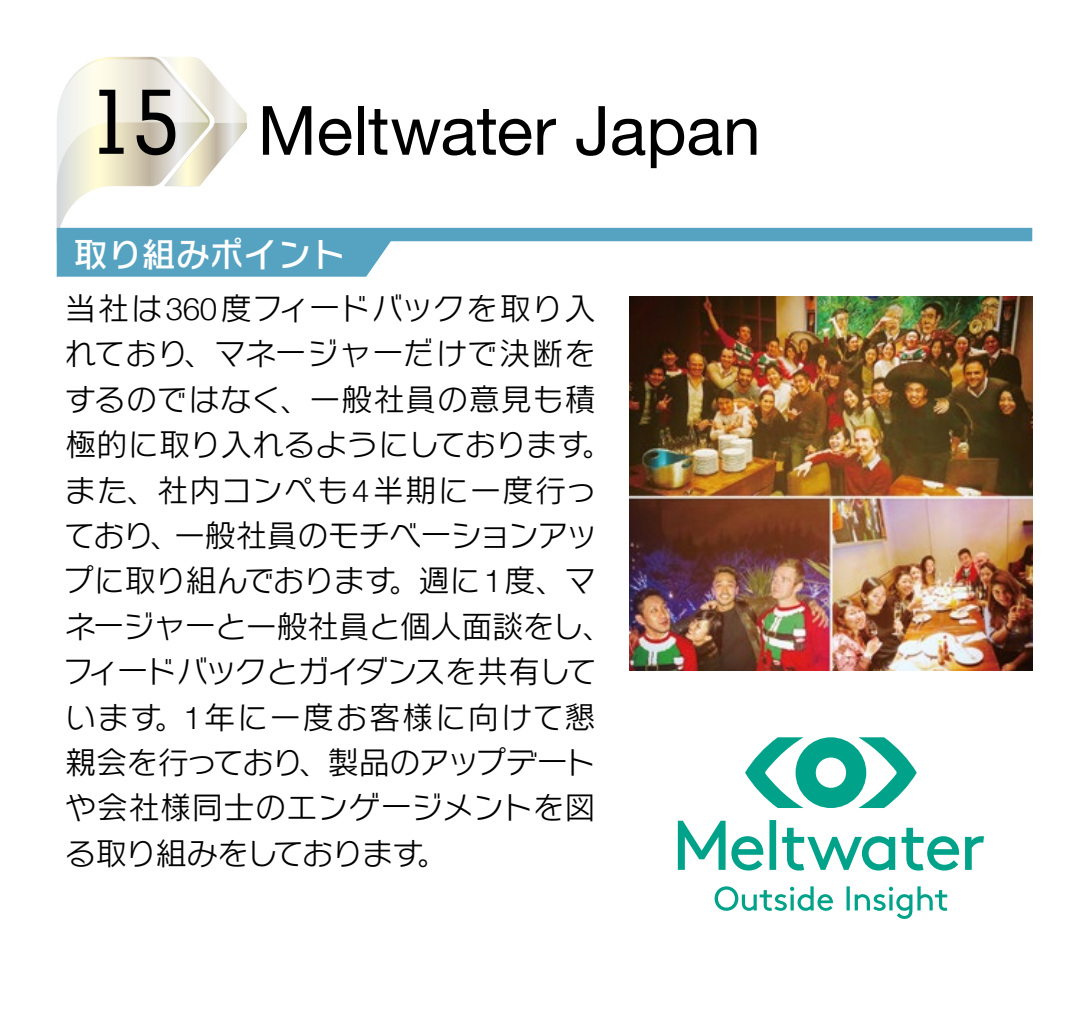
<style>
.page{position:relative;width:1089px;height:1021px;background:#fff}
.page>*{position:absolute;margin:0;border:0;box-sizing:border-box;transform-origin:0 0}
.t1{font:500 90.8px "Memphis";color:#000}
.t2{font:68px "Helvetica Neue";letter-spacing:-.005em;color:#000}
.t3{font:34px "Rodin NTLG Pro DB";color:#fff}
.t4{font:31.2px/45.2px "Rodin NTLG Pro M";letter-spacing:-.005em;color:#000}
.s1{font-family:"Helvetica Neue";font-weight:300}
</style>
<div class="page">
<svg style="left:57px;top:57px;width:190px;height:171px"></svg>
<svg style="left:57px;top:228px;width:975px;height:49px;fill:#56a3c1"></svg>
<img style="left:629px;top:296px;width:403px;height:374px">
<svg style="left:678px;top:737px;width:306px;height:181px"></svg>
<h1 class="t1" style="left:88px;top:66px;width:92px">15</h1>
<h2 class="t2" style="left:257px;top:81px;width:505px">Meltwater Japan</h2>
<p class="t3" style="left:74px;top:231px;width:274px">取り組みポイント</p>
<p class="t4" style="left:63px;top:284px;width:552px">当社は<span class="s1">360</span>度フィードバックを取り入れており、マネージャーだけで決断をするのではなく、一般社員の意見も積極的に取り入れるようにしております。また、社内コンペも<span class="s1">4</span>半期に一度行っており、一般社員のモチベーションアップに取り組んでおります。週に<span class="s1">1</span>度、マネージャーと一般社員と個人面談をし、フィードバックとガイダンスを共有しています。<span class="s1">1</span>年に一度お客様に向けて懇親会を行っており、製品のアップデートや会社様同士のエンゲージメントを図る取り組みをしております。</p>
</div>
